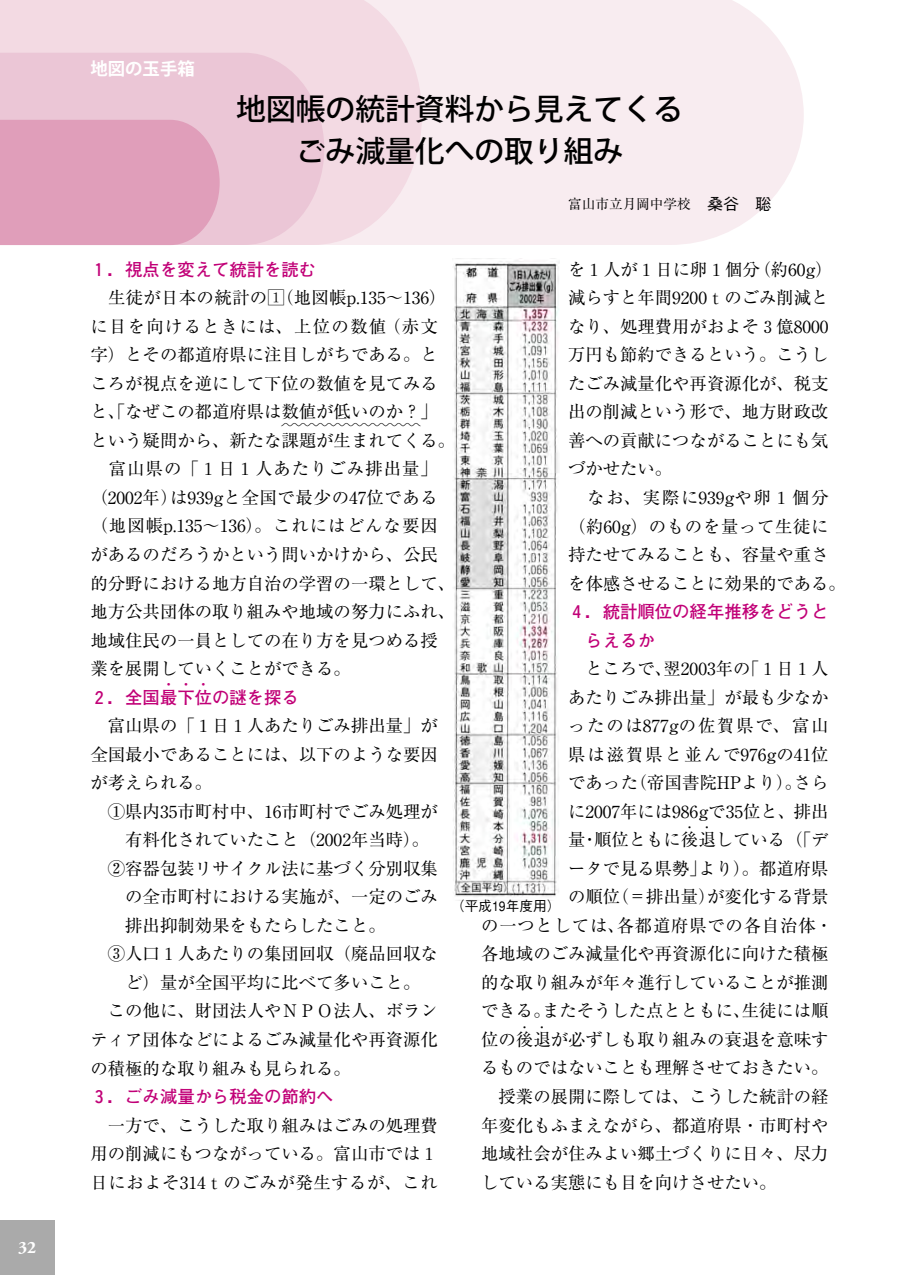
<style>
.page{position:relative;width:903px;height:1275px;background:#fff}
.page>*{position:absolute;margin:0;border:0;box-sizing:border-box;transform-origin:0 0}
.t1{font:500 29.75px/41.8px "Koz Go Std";color:#000;text-align:center}
.t2{font:17.32px/28.5px "Ryumin";color:#000}
.t3{font:700 17.32px/28.5px "Futo Go B101";color:#c10077}
.t4{font:17.32px "BLS Gaiji ST Rmr";color:#000}
.t5{font:17.32px "Koz Go Std Bold 83 pv RKSJ H";color:#fff}
.t6{font:700 17.32px "Adobe Garamond";color:#fff}
.t7{font:13.65px "Ryumin";color:#000}
.t8{font:500 13.65px "Gothic BBB";color:#000}
.t9{font:12.42px "Ryumin";color:#000}
.t10{font:700 12.42px "Futo Go B101";color:#c10077}
.s1{font-family:"Gothic BBB";font-weight:500;font-size:16.1px}
.s2{font-family:"BLS Gaiji ST Rmr"}
</style>
<div class="page">
<div style="left:0;top:1220px;width:55px;height:55px;background:#aaa"></div>
<img style="left:453px;top:258px;width:106px;height:639px">
<div style="left:422px;top:0;width:382px;height:245px;background:#f8ecf0"></div>
<svg style="left:0;top:0;width:422px;height:245px;background:#f3dce4"></svg>
<svg style="left:0;top:53px;width:324px;height:192px;background:#ebc7d7"></svg>
<div style="left:0;top:120px;width:220px;height:125px;background:#e09eba"></div>
<p class="t6" style="left:18px;top:1238px;width:20px">32</p>
<p class="t5" style="left:91px;top:57px;width:106px">地図の玉手箱</p>
<h1 class="t1" style="left:236px;top:90px;width:448px">地図帳の統計資料から見えてくるごみ減量化への取り組み</h1>
<p class="t7" style="left:568px;top:195px;width:205px">富山市立月岡中学校<span class="s1">　桑谷　聡</span></p>
<p class="t3" style="left:91px;top:255px;width:227px">１．視点を変えて統計を読む</p>
<p class="t2" style="left:91px;top:283px;width:357px">　生徒が日本の統計の<span class="s2">珈</span>（地図帳p.135～136）に目を向けるときには、上位の数値（赤文字）とその都道府県に注目しがちである。ところが視点を逆にして下位の数値を見てみると、「なぜこの都道府県は数値が低いのか？」</p>
<p class="t4" style="left:282px;top:415px;width:140px">蟆蟆蟆蟆蟆蟆蟆蟆</p>
<p class="t2" style="left:91px;top:426px;width:366px">という疑問から、新たな課題が生まれてくる。　富山県の「１日１人あたりごみ排出量」（2002年）は939gと全国で最少の47位である（地図帳p.135～136）。これにはどんな要因があるのだろうかという問いかけから、公民的分野における地方自治の学習の一環として、地方公共団体の取り組みや地域の努力にふれ、地域住民の一員としての在り方を見つめる授業を展開していくことができる。</p>
<p class="t3" style="left:91px;top:683px;width:210px">２．全国最下位の謎を探る</p>
<p class="t10" style="left:162px;top:677px;width:49px">・・・</p>
<p class="t2" style="left:91px;top:711px;width:349px;text-align:justify">　富山県の「１日１人あたりごみ排出量」が全国最小であることには、以下のような要因が考えられる。</p>
<p class="t2" style="left:108px;top:797px;width:331px">①県内35市町村中、16市町村でごみ処理が</p>
<p class="t2" style="left:125px;top:825px;width:305px">有料化されていたこと（2002年当時）。</p>
<p class="t2" style="left:108px;top:854px;width:331px">②容器包装リサイクル法に基づく分別収集</p>
<p class="t2" style="left:125px;top:882px;width:314px">の全市町村における実施が、一定のごみ</p>
<p class="t2" style="left:125px;top:911px;width:262px">排出抑制効果をもたらしたこと。</p>
<p class="t2" style="left:108px;top:939px;width:331px">③人口１人あたりの集団回収（廃品回収な</p>
<p class="t2" style="left:125px;top:968px;width:297px">ど）量が全国平均に比べて多いこと。</p>
<p class="t2" style="left:91px;top:996px;width:349px">　この他に、財団法人やＮＰＯ法人、ボラン</p>
<p class="t2" style="left:91px;top:1025px;width:349px">ティア団体などによるごみ減量化や再資源化</p>
<p class="t2" style="left:91px;top:1053px;width:262px">の積極的な取り組みも見られる。</p>
<p class="t3" style="left:91px;top:1082px;width:245px">３．ごみ減量から税金の節約へ</p>
<p class="t2" style="left:91px;top:1110px;width:349px;text-align:justify">　一方で、こうした取り組みはごみの処理費用の削減にもつながっている。富山市では１日におよそ314ｔのごみが発生するが、これ</p>
<p class="t8" style="left:451px;top:898px;width:111px">（平成19年度用）</p>
<p class="t2" style="left:568px;top:255px;width:279px">を１人が１日に卵１個分（約60g）減らすと年間9200ｔのごみ削減となり、処理費用がおよそ３億8000万円も節約できるという。こうしたごみ減量化や再資源化が、税支出の削減という形で、地方財政改善への貢献につながることにも気づかせたい。<br>　なお、実際に939gや卵１個分（約60g）のものを量って生徒に持たせてみることも、容量や重さを体感させることに効果的である。</p>
<p class="t3" style="left:585px;top:597px;width:245px;text-indent:-17px">４．統計順位の経年推移をどうとらえるか</p>
<p class="t2" style="left:568px;top:654px;width:262px;text-align:justify">　ところで、翌2003年の「１日１人あたりごみ排出量」が最も少なかったのは877gの佐賀県で、富山県は滋賀県と並んで976gの41位であった（帝国書院HPより）。さらに2007年には986gで35位と、排出量・順位ともに後退している（「デ</p>
<p class="t9" style="left:683px;top:820px;width:31px">・・</p>
<p class="t2" style="left:568px;top:854px;width:262px">ータで見る県勢」より）。都道府県の順位（＝排出量）が変化する背景</p>
<p class="t2" style="left:481px;top:911px;width:353px">の一つとしては、各都道府県での各自治体・各地域のごみ減量化や再資源化に向けた積極的な取り組みが年々進行していることが推測できる。またそうした点とともに、生徒には順位の後退が必ずしも取り組みの衰退を意味す</p>
<p class="t9" style="left:518px;top:1020px;width:31px">・・</p>
<p class="t2" style="left:481px;top:1053px;width:349px;text-align:justify">るものではないことも理解させておきたい。　授業の展開に際しては、こうした統計の経年変化もふまえながら、都道府県・市町村や地域社会が住みよい郷土づくりに日々、尽力している実態にも目を向けさせたい。</p>
</div>
